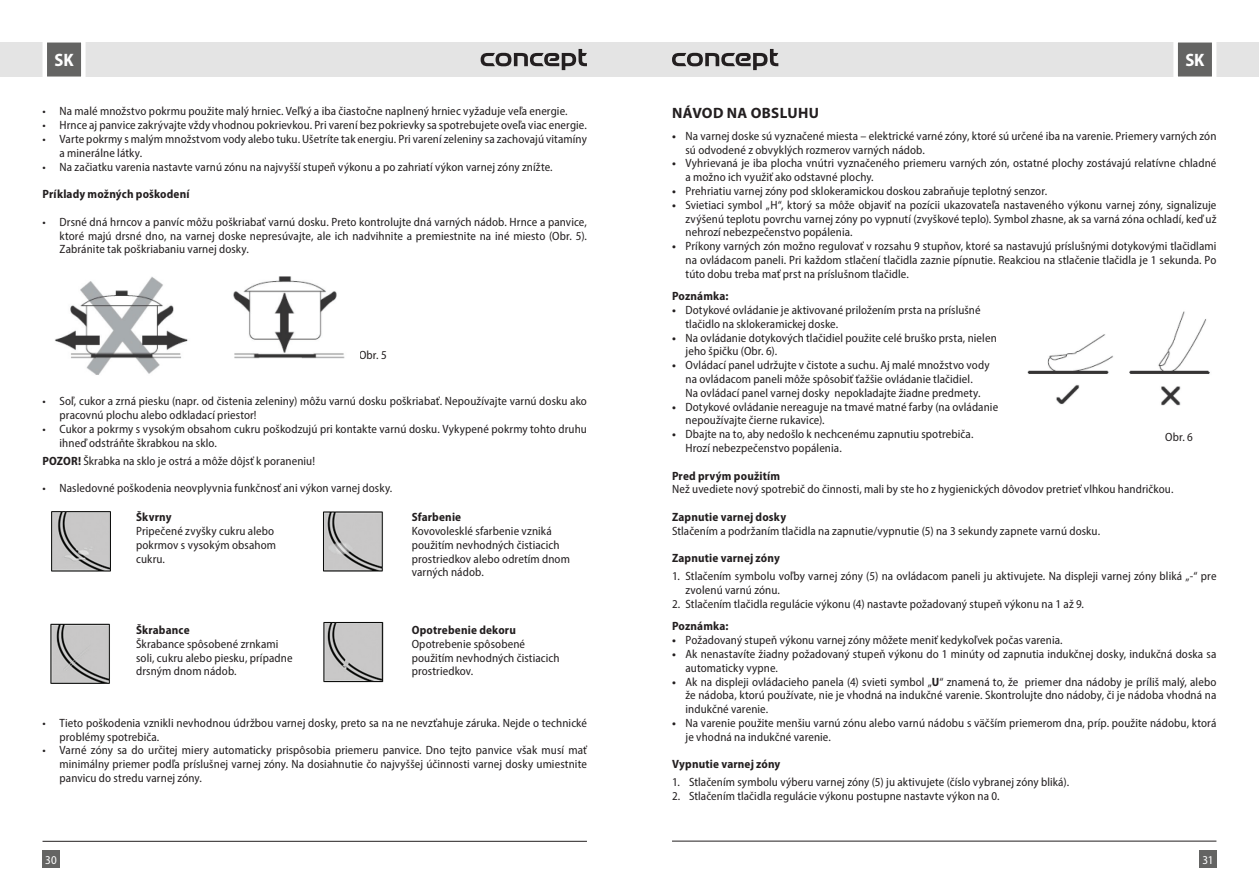
<style>
.page{position:relative;width:1259px;height:893px;background:#fff}
.page>*{position:absolute;margin:0;border:0;box-sizing:border-box;transform-origin:0 0}
.t1{font:700 semi-condensed 18px "Myriad Pro";color:#fff}
.t2{font:700 15px "Myriad Pro";letter-spacing:.02em;color:#231f20}
.t3{font:semi-condensed 12px/13.8px "Myriad Pro";letter-spacing:.01em;color:#231f20}
.t4{font:700 semi-condensed 12px "Myriad Pro";letter-spacing:.015em;color:#231f20}
.t5{font:semi-condensed 12px "Myriad Pro";color:#fff}
.s1{font-weight:700}
</style>
<div class="page">
<div style="left:629px;top:43px;width:630px;height:34px;background:#e4e4e4"></div>
<div style="left:0;top:43px;width:629px;height:34px;background:#e4e4e4"></div>
<div style="left:43px;top:850px;width:17px;height:17px;background:#646463"></div>
<div style="left:1199px;top:850px;width:17px;height:17px;background:#646463"></div>
<svg style="left:1171px;top:42px;width:47px;height:35px;background:#8f8f8e"></svg>
<svg style="left:40px;top:42px;width:48px;height:35px;background:#919190"></svg>
<hr style="left:672px;top:841px;width:544px;height:1px;background:#231f20">
<hr style="left:43px;top:841px;width:544px;height:1px;background:#231f20">
<svg style="left:480px;top:49px;width:107px;height:21px"></svg>
<svg style="left:672px;top:49px;width:106px;height:21px"></svg>
<img style="left:1027px;top:311px;width:183px;height:95px">
<img style="left:50px;top:511px;width:334px;height:173px">
<img style="left:54px;top:276px;width:291px;height:99px">
<h1 class="t1" style="left:54px;top:48px;width:21px">SK</h1>
<h1 class="t1" style="left:1185px;top:48px;width:21px">SK</h1>
<p class="t3" style="left:43px;top:104px;width:526px">• Na malé množstvo pokrmu použite malý hrniec. Veľký a iba čiastočne naplnený hrniec vyžaduje veľa energie.</p>
<p class="t3" style="left:43px;top:118px;width:546px">• Hrnce aj panvice zakrývajte vždy vhodnou pokrievkou. Pri varení bez pokrievky sa spotrebujete oveľa viac energie.</p>
<p class="t3" style="left:60px;top:132px;width:529px;text-indent:-17px">• Varte pokrmy s malým množstvom vody alebo tuku. Ušetríte tak energiu. Pri varení zeleniny sa zachovajú vitamíny a minerálne látky.</p>
<p class="t3" style="left:43px;top:159px;width:511px">• Na začiatku varenia nastavte varnú zónu na najvyšší stupeň výkonu a po zahriatí výkon varnej zóny znížte.</p>
<p class="t4" style="left:43px;top:186px;width:149px">Príklady možných poškodení</p>
<p class="t3" style="left:60px;top:215px;width:529px;text-align:justify;text-indent:-17px">• Drsné dná hrncov a panvíc môžu poškriabať varnú dosku. Preto kontrolujte dná varných nádob. Hrnce a panvice, ktoré majú drsné dno, na varnej doske nepresúvajte, ale ich nadvihnite a premiestnite na iné miesto (Obr. 5).<br>Zabránite tak poškriabaniu varnej dosky.</p>
<p class="t3" style="left:359px;top:348px;width:29px">Obr. 5</p>
<p class="t3" style="left:60px;top:394px;width:529px;text-indent:-17px">• Soľ, cukor a zrná piesku (napr. od čistenia zeleniny) môžu varnú dosku poškriabať. Nepoužívajte varnú dosku ako pracovnú plochu alebo odkladací priestor!</p>
<p class="t3" style="left:60px;top:422px;width:529px;text-indent:-17px">• Cukor a pokrmy s vysokým obsahom cukru poškodzujú pri kontakte varnú dosku. Vykypené pokrmy tohto druhu ihneď odstráňte škrabkou na sklo.</p>
<p class="t3" style="left:43px;top:453px;width:274px"><span class="s1">POZOR!</span> Škrabka na sklo je ostrá a môže dôjsť k poraneniu!</p>
<p class="t3" style="left:43px;top:481px;width:351px">• Nasledovné poškodenia neovplyvnia funkčnosť ani výkon varnej dosky.</p>
<p class="t4" style="left:136px;top:509px;width:37px">Škvrny</p>
<p class="t3" style="left:136px;top:524px;width:141px">Pripečené zvyšky cukru alebo pokrmov s vysokým obsahom cukru.</p>
<p class="t4" style="left:136px;top:622px;width:55px">Škrabance</p>
<p class="t3" style="left:136px;top:637px;width:158px">Škrabance spôsobené zrnkami soli, cukru alebo piesku, prípadne drsným dnom nádob.</p>
<p class="t4" style="left:412px;top:509px;width:51px">Sfarbenie</p>
<p class="t3" style="left:412px;top:524px;width:160px">Kovovolesklé sfarbenie vzniká použitím nevhodných čistiacich prostriedkov alebo odretím dnom varných nádob.</p>
<p class="t4" style="left:412px;top:622px;width:106px">Opotrebenie dekoru</p>
<p class="t3" style="left:412px;top:637px;width:149px">Opotrebenie spôsobené použitím nevhodných čistiacich prostriedkov.</p>
<p class="t3" style="left:60px;top:716px;width:529px;text-indent:-17px">• Tieto poškodenia vznikli nevhodnou údržbou varnej dosky, preto sa na ne nevzťahuje záruka. Nejde o technické problémy spotrebiča.</p>
<p class="t3" style="left:60px;top:743px;width:529px;text-align:justify;text-indent:-17px">• Varné zóny sa do určitej miery automaticky prispôsobia priemeru panvice. Dno tejto panvice však musí mať minimálny priemer podľa príslušnej varnej zóny. Na dosiahnutie čo najvyššej účinnosti varnej dosky umiestnite panvicu do stredu varnej zóny.</p>
<p class="t2" style="left:672px;top:103px;width:148px">NÁVOD NA OBSLUHU</p>
<p class="t3" style="left:685px;top:129px;width:532px;text-indent:-14px"><span class="s1">•</span> Na varnej doske sú vyznačené miesta – elektrické varné zóny, ktoré sú určené iba na varenie. Priemery varných zón sú odvodené z obvyklých rozmerov varných nádob.</p>
<p class="t3" style="left:685px;top:156px;width:532px;text-indent:-14px"><span class="s1">•</span> Vyhrievaná je iba plocha vnútri vyznačeného priemeru varných zón, ostatné plochy zostávajú relatívne chladné a možno ich využiť ako odstavné plochy.</p>
<p class="t3" style="left:672px;top:184px;width:376px"><span class="s1">•</span> Prehriatiu varnej zóny pod sklokeramickou doskou zabraňuje teplotný senzor.</p>
<p class="t3" style="left:685px;top:198px;width:532px;text-align:justify;text-indent:-14px"><span class="s1">•</span> Svietiaci symbol „H“, ktorý sa môže objaviť na pozícii ukazovateľa nastaveného výkonu varnej zóny, signalizuje zvýšenú teplotu povrchu varnej zóny po vypnutí (zvyškové teplo). Symbol zhasne, ak sa varná zóna ochladí, keď už nehrozí nebezpečenstvo popálenia.</p>
<p class="t3" style="left:685px;top:239px;width:532px;text-align:justify;text-indent:-14px"><span class="s1">•</span> Príkony varných zón možno regulovať v rozsahu 9 stupňov, ktoré sa nastavujú príslušnými dotykovými tlačidlami na ovládacom paneli. Pri každom stlačení tlačidla zaznie pípnutie. Reakciou na stlačenie tlačidla je 1 sekunda. Po túto dobu treba mať prst na príslušnom tlačidle.</p>
<p class="t4" style="left:672px;top:288px;width:58px">Poznámka:</p>
<p class="t3" style="left:685px;top:303px;width:297px;text-indent:-14px"><span class="s1">•</span> Dotykové ovládanie je aktivované priložením prsta na príslušné tlačidlo na sklokeramickej doske.</p>
<p class="t3" style="left:685px;top:330px;width:313px;text-indent:-14px"><span class="s1">•</span> Na ovládanie dotykových tlačidiel použite celé bruško prsta, nielen jeho špičku (Obr. 6).</p>
<p class="t3" style="left:672px;top:358px;width:319px;text-align:center"><span class="s1">•</span> Ovládací panel udržujte v čistote a suchu. Aj malé množstvo vody na ovládacom paneli môže spôsobiť ťažšie ovládanie tlačidiel.<br>Na ovládací panel varnej dosky nepokladajte žiadne predmety.</p>
<p class="t3" style="left:685px;top:399px;width:314px;text-indent:-14px"><span class="s1">•</span> Dotykové ovládanie nereaguje na tmavé matné farby (na ovládanie nepoužívajte čierne rukavice).</p>
<p class="t3" style="left:685px;top:427px;width:289px;text-indent:-14px"><span class="s1">•</span> Dbajte na to, aby nedošlo k nechcenému zapnutiu spotrebiča.<br>Hrozí nebezpečenstvo popálenia.</p>
<p class="t4" style="left:672px;top:468px;width:110px">Pred prvým použitím</p>
<p class="t3" style="left:672px;top:482px;width:503px">Než uvediete nový spotrebič do činnosti, mali by ste ho z hygienických dôvodov pretrieť vlhkou handričkou.</p>
<p class="t4" style="left:672px;top:509px;width:116px">Zapnutie varnej dosky</p>
<p class="t3" style="left:672px;top:524px;width:430px">Stlačením a podržaním tlačidla na zapnutie/vypnutie (5) na 3 sekundy zapnete varnú dosku.</p>
<p class="t4" style="left:672px;top:551px;width:109px">Zapnutie varnej zóny</p>
<p class="t3" style="left:685px;top:569px;width:532px;text-indent:-14px">1. Stlačením symbolu voľby varnej zóny (5) na ovládacom paneli ju aktivujete. Na displeji varnej zóny bliká „-“ pre zvolenú varnú zónu.</p>
<p class="t3" style="left:672px;top:597px;width:413px">2. Stlačením tlačidla regulácie výkonu (4) nastavte požadovaný stupeň výkonu na 1 až 9.</p>
<p class="t4" style="left:672px;top:619px;width:58px">Poznámka:</p>
<p class="t3" style="left:672px;top:633px;width:392px"><span class="s1">•</span> Požadovaný stupeň výkonu varnej zóny môžete meniť kedykoľvek počas varenia.</p>
<p class="t3" style="left:685px;top:647px;width:532px;text-indent:-14px"><span class="s1">•</span> Ak nenastavíte žiadny požadovaný stupeň výkonu do 1 minúty od zapnutia indukčnej dosky, indukčná doska sa automaticky vypne.</p>
<p class="t3" style="left:685px;top:674px;width:532px;text-align:justify;text-indent:-14px"><span class="s1">•</span> Ak na displeji ovládacieho panela (4) svieti symbol „<span class="s1">U</span>“ znamená to, že priemer dna nádoby je príliš malý, alebo že nádoba, ktorú používate, nie je vhodná na indukčné varenie. Skontrolujte dno nádoby, či je nádoba vhodná na indukčné varenie.</p>
<p class="t3" style="left:685px;top:716px;width:532px;text-indent:-14px"><span class="s1">•</span> Na varenie použite menšiu varnú zónu alebo varnú nádobu s väčším priemerom dna, príp. použite nádobu, ktorá je vhodná na indukčné varenie.</p>
<p class="t4" style="left:672px;top:757px;width:110px">Vypnutie varnej zóny</p>
<p class="t3" style="left:672px;top:775px;width:398px">1. Stlačením symbolu výberu varnej zóny (5) ju aktivujete (číslo vybranej zóny bliká).</p>
<p class="t3" style="left:672px;top:789px;width:329px">2. Stlačením tlačidla regulácie výkonu postupne nastavte výkon na 0.</p>
<p class="t3" style="left:1165px;top:430px;width:29px">Obr. 6</p>
<p class="t5" style="left:45px;top:852px;width:13px">30</p>
<p class="t5" style="left:1202px;top:852px;width:12px">31</p>
</div>
